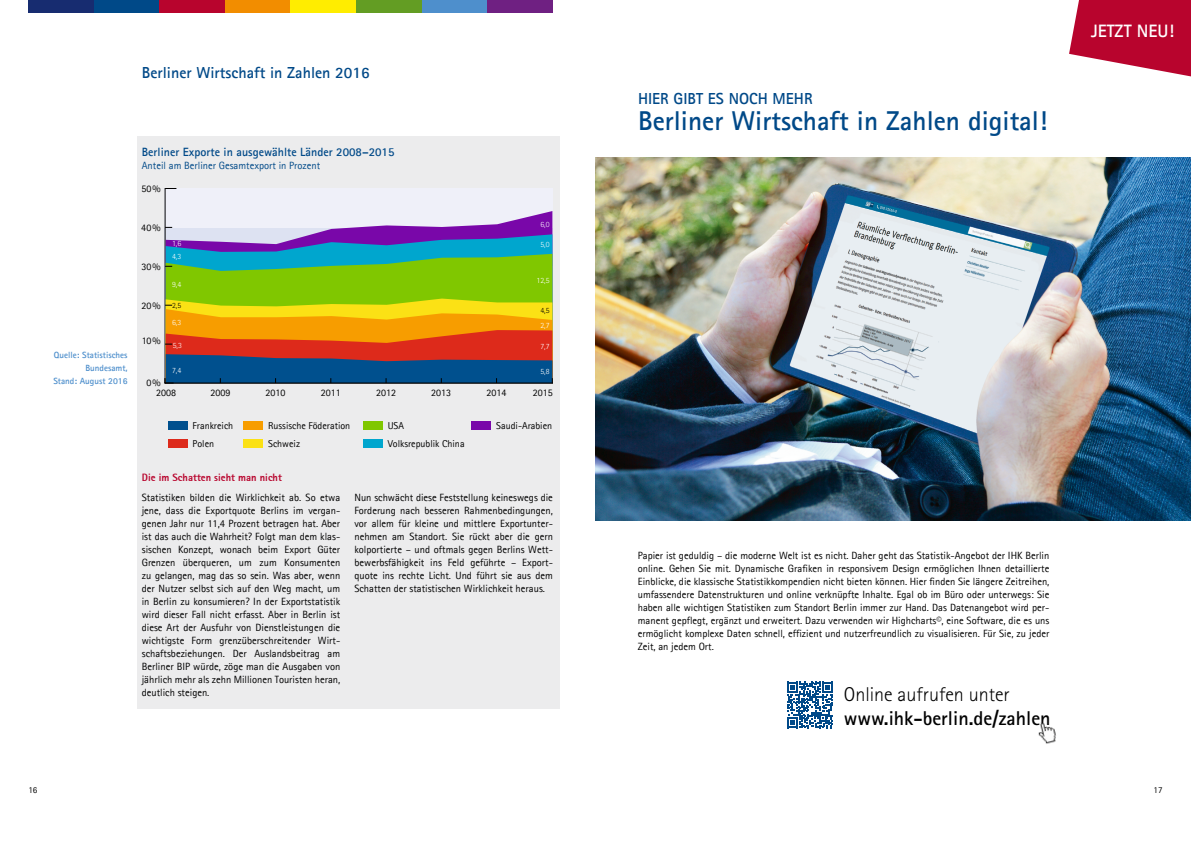
<style>
.page{position:relative;width:1191px;height:842px;background:#fff}
.page>*{position:absolute;margin:0;border:0;box-sizing:border-box;transform-origin:0 0}
.t1{font:700 27.3px "Agfa Rotis Sans Serif";color:#004988}
.t2{font:700 20px "Rotis Sans Serif Pro";color:#000}
.t3{font:300 20px "Rotis Sans Serif Pro";color:#000}
.t4{font:700 18px "Agfa Rotis Sans Serif";color:#fff}
.t5{font:700 16px "Agfa Rotis Sans Serif";color:#004988}
.t6{font:700 12px "Agfa Rotis Sans Serif";color:#004988}
.t7{font:10.5px/13px "Agfa Rotis Sans Serif";color:#000;text-align:justify}
.t8{font:10.5px "Agfa Rotis Sans Serif";color:#004988}
.t9{font:800 10.5px "Agfa Rotis Sans Serif";color:#b8042d}
.t10{font:10px "Agfa Rotis Sans Serif";color:#000}
.t11{font:700 9px/13px "Agfa Rotis Sans Serif";color:#4e8fcc;text-align:right}
.t12{font:9px "Agfa Rotis Sans Serif";color:#000}
.t13{font:300 8px/12.8px "Rotis Sans Serif Pro";color:#fff}
.t14{font:300 8px "Rotis Sans Serif Pro";color:#000}
</style>
<div class="page">
<div style="left:28px;top:0;width:66px;height:13px;background:#172c70"></div>
<div style="left:94px;top:0;width:65px;height:13px;background:#004988"></div>
<div style="left:159px;top:0;width:66px;height:13px;background:#b8042d"></div>
<div style="left:225px;top:0;width:66px;height:13px;background:#f28d00"></div>
<div style="left:291px;top:0;width:65px;height:13px;background:#ffed00"></div>
<div style="left:356px;top:0;width:66px;height:13px;background:#639d23"></div>
<div style="left:422px;top:0;width:65px;height:13px;background:#4e8fcc"></div>
<div style="left:487px;top:0;width:66px;height:13px;background:#6f2082"></div>
<div style="left:137px;top:137px;width:422px;height:572px;background:#ececed"></div>
<svg style="left:1069px;top:0;width:122px;height:76px"></svg>
<div style="left:165px;top:188px;width:388px;height:39px;background:#eff0f9"></div>
<hr style="left:165px;top:188px;width:1px;height:195px;background:#000">
<svg style="left:166px;top:211px;width:386px;height:23px"></svg>
<svg style="left:166px;top:234px;width:386px;height:20px;background:#4b72c5"></svg>
<svg style="left:166px;top:254px;width:386px;height:45px;background:#65c02a"></svg>
<svg style="left:165px;top:299px;width:388px;height:84px;background:#a27532"></svg>
<div style="left:168px;top:421px;width:19px;height:9px;background:#00508e"></div>
<div style="left:243px;top:421px;width:20px;height:9px;background:#f79d00"></div>
<div style="left:363px;top:421px;width:19px;height:9px;background:#80c700"></div>
<div style="left:168px;top:439px;width:19px;height:9px;background:#dd2a1b"></div>
<div style="left:243px;top:439px;width:20px;height:9px;background:#fbe115"></div>
<div style="left:363px;top:439px;width:19px;height:9px;background:#00a6ce"></div>
<div style="left:471px;top:421px;width:20px;height:9px;background:#7907a9"></div>
<img style="left:595px;top:158px;width:596px;height:362px">
<svg style="left:787px;top:682px;width:46px;height:46px"></svg>
<img style="left:1038px;top:722px;width:18px;height:22px">
<h3 class="t5" style="left:142px;top:63px;width:229px">Berliner Wirtschaft in Zahlen 2016</h3>
<p class="t11" style="left:53px;top:348px;width:76px">Quelle: Statistisches<br>Bundesamt,<br>Stand: August 2016</p>
<p class="t6" style="left:142px;top:145px;width:254px">Berliner Exporte in ausgewählte Länder 2008–2015</p>
<p class="t8" style="left:142px;top:159px;width:180px">Anteil am Berliner Gesamtexport in Prozent</p>
<p class="t10" style="left:141px;top:183px;width:21px">50%</p>
<p class="t10" style="left:141px;top:222px;width:21px">40%</p>
<p class="t10" style="left:142px;top:261px;width:21px">30%</p>
<p class="t10" style="left:142px;top:300px;width:21px">20%</p>
<p class="t10" style="left:142px;top:334px;width:20px">10%</p>
<p class="t10" style="left:146px;top:377px;width:16px">0%</p>
<p class="t13" style="left:172px;top:237px;width:11px">1,6<br>4,3</p>
<p class="t13" style="left:172px;top:278px;width:11px">9,4</p>
<p class="t14" style="left:172px;top:301px;width:11px">2,5</p>
<p class="t13" style="left:172px;top:316px;width:11px">6,3</p>
<p class="t13" style="left:173px;top:339px;width:11px">5,3</p>
<p class="t13" style="left:172px;top:364px;width:11px">7,4</p>
<p class="t13" style="left:540px;top:218px;width:11px">6,0</p>
<p class="t13" style="left:540px;top:238px;width:11px">5,0</p>
<p class="t13" style="left:536px;top:274px;width:15px">12,5</p>
<p class="t14" style="left:540px;top:305px;width:11px">4,5</p>
<p class="t13" style="left:540px;top:319px;width:11px">2,7</p>
<p class="t13" style="left:540px;top:340px;width:11px">7,7</p>
<p class="t13" style="left:540px;top:365px;width:11px">5,8</p>
<p class="t10" style="left:156px;top:387px;width:21px">2008</p>
<p class="t10" style="left:210px;top:387px;width:21px">2009</p>
<p class="t10" style="left:265px;top:387px;width:21px">2010</p>
<p class="t10" style="left:321px;top:387px;width:21px">2011</p>
<p class="t10" style="left:376px;top:387px;width:21px">2012</p>
<p class="t10" style="left:431px;top:387px;width:21px">2013</p>
<p class="t10" style="left:486px;top:387px;width:21px">2014</p>
<p class="t10" style="left:533px;top:387px;width:21px">2015</p>
<p class="t10" style="left:193px;top:419px;width:42px">Frankreich</p>
<p class="t10" style="left:268px;top:419px;width:84px">Russische Föderation</p>
<p class="t10" style="left:388px;top:419px;width:18px">USA</p>
<p class="t10" style="left:193px;top:437px;width:23px">Polen</p>
<p class="t10" style="left:268px;top:437px;width:33px">Schweiz</p>
<p class="t10" style="left:388px;top:437px;width:78px">Volksrepublik China</p>
<p class="t10" style="left:496px;top:419px;width:57px">Saudi-Arabien</p>
<p class="t9" style="left:142px;top:471px;width:142px">Die im Schatten sieht man nicht</p>
<p class="t7" style="left:142px;top:490px;width:200px">Statistiken bilden die Wirklichkeit ab. So etwa jene, dass die Exportquote Berlins im vergan&shy;genen Jahr nur 11,4 Prozent betragen hat. Aber ist das auch die Wahrheit? Folgt man dem klas&shy;sischen Konzept, wonach beim Export Güter Grenzen überqueren, um zum Konsumenten zu gelangen, mag das so sein. Was aber, wenn der Nutzer selbst sich auf den Weg macht, um in Berlin zu konsumieren? In der Exportstatistik wird dieser Fall nicht erfasst. Aber in Berlin ist diese Art der Ausfuhr von Dienstleistungen die wichtigste Form grenzüberschreitender Wirt&shy;schaftsbeziehungen. Der Auslandsbeitrag am Berliner BIP würde, zöge man die Ausgaben von jährlich mehr als zehn Millionen Touristen heran, deutlich steigen.</p>
<p class="t7" style="left:354px;top:490px;width:200px">Nun schwächt diese Feststellung keineswegs die Forderung nach besseren Rahmenbedingungen, vor allem für kleine und mittlere Exportunter&shy;nehmen am Standort. Sie rückt aber die gern kolportierte – und oftmals gegen Berlins Wett&shy;bewerbsfähigkeit ins Feld geführte – Export&shy;quote ins rechte Licht. Und führt sie aus dem Schatten der statistischen Wirklichkeit heraus.</p>
<p class="t12" style="left:28px;top:785px;width:10px">16</p>
<h3 class="t5" style="left:638px;top:89px;width:176px">HIER GIBT ES NOCH MEHR</h3>
<h1 class="t1" style="left:638px;top:104px;width:410px">Berliner Wirtschaft in Zahlen digital!</h1>
<h3 class="t4" style="left:1091px;top:19px;width:84px">JETZT NEU!</h3>
<p class="t7" style="left:638px;top:549px;width:413px">Papier ist geduldig – die moderne Welt ist es nicht. Daher geht das Statistik-Angebot der IHK Berlin online. Gehen Sie mit. Dynamische Grafiken in responsivem Design ermöglichen Ihnen detaillierte Einblicke, die klassische Statistikkompendien nicht bieten können. Hier finden Sie längere Zeitreihen, umfassendere Datenstrukturen und online verknüpfte Inhalte. Egal ob im Büro oder unterwegs: Sie haben alle wichtigen Statistiken zum Standort Berlin immer zur Hand. Das Datenangebot wird per&shy;manent gepflegt, ergänzt und erweitert. Dazu verwenden wir Highcharts©, eine Software, die es uns ermöglicht komplexe Daten schnell, effizient und nutzerfreundlich zu visualisieren. Für Sie, zu jeder Zeit, an jedem Ort.</p>
<h2 class="t3" style="left:844px;top:682px;width:167px">Online aufrufen unter</h2>
<h2 class="t2" style="left:844px;top:705px;width:208px">www.ihk-berlin.de/zahlen</h2>
<p class="t12" style="left:1153px;top:785px;width:10px">17</p>
</div>
